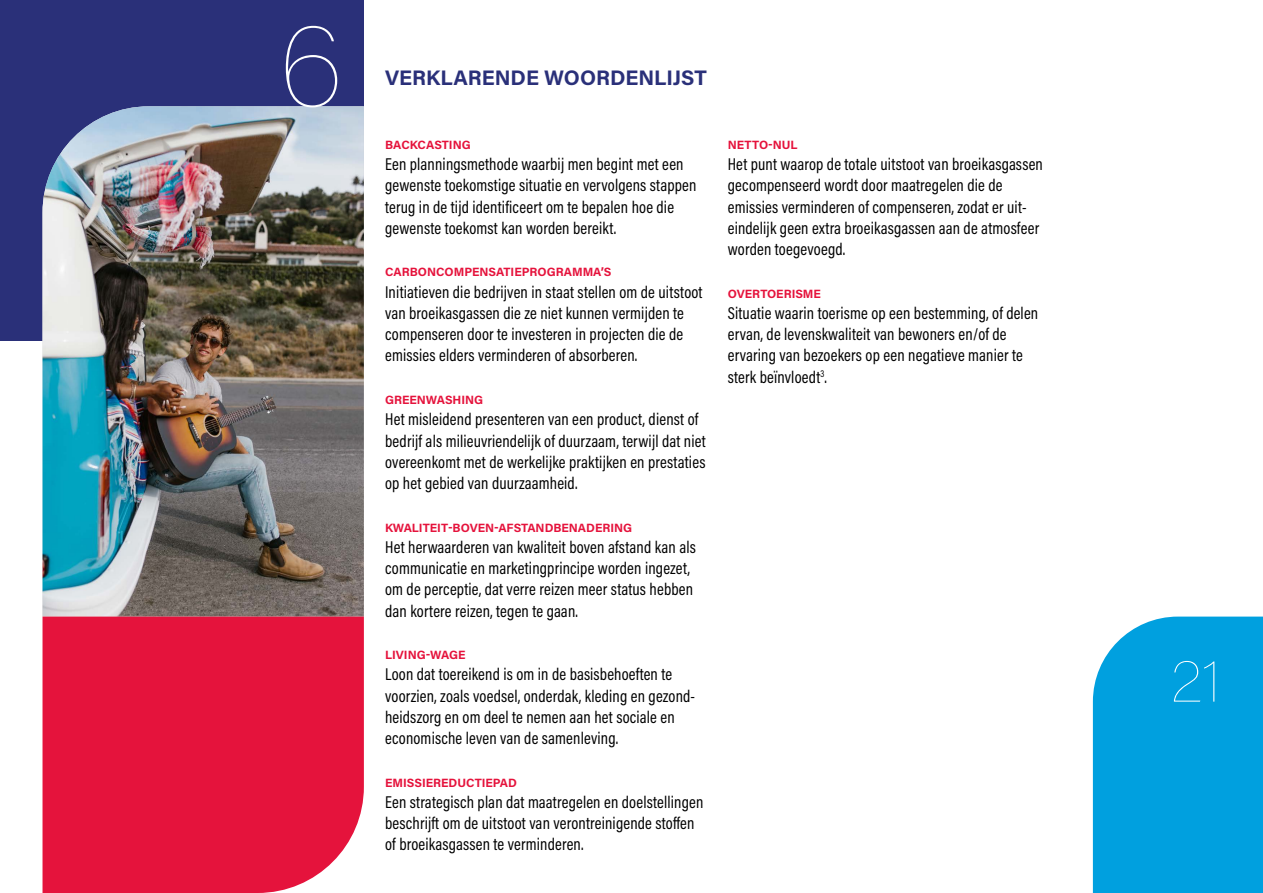
<style>
.page{position:relative;width:1263px;height:893px;background:#fff}
.page>*{position:absolute;margin:0;border:0;box-sizing:border-box;transform-origin:0 0}
.t1{font:100 112.65px "Acumin Pro";color:#fff}
.t2{font:100 57px "Acumin Pro";color:#fff}
.t3{font:700 21px "Acumin Pro";color:#2a3079}
.Plat_opsomming_artikel{font:17.25px/21.3px "Acumin Pro Cond";letter-spacing:.01em;color:#000;scale:.96 1}
.t4{font:700 12px "Acumin Pro";color:#e5133c}
</style>
<div class="page">
<div style="left:0;top:0;width:364px;height:340px;background:#2a3079"></div>
<img style="left:43px;top:106px;width:321px;height:511px">
<div style="left:1093px;top:617px;width:170px;height:276px;background:#00a0df"></div>
<div style="left:43px;top:617px;width:321px;height:276px;background:#e5133c"></div>
<p class="t1" style="left:279px;top:-10px;width:65px">6</p>
<p class="t3" style="left:385px;top:63px;width:323px">VERKLARENDE WOORDENLIJST</p>
<p class="t4" style="left:385px;top:136px;width:87px">BACKCASTING</p>
<p class="Plat_opsomming_artikel" style="left:385px;top:153px;width:326px">Een planningsmethode waarbij men begint met een gewenste toekomstige situatie en vervolgens stappen terug in de tijd identificeert om te bepalen hoe die gewenste toekomst kan worden bereikt.</p>
<p class="t4" style="left:385px;top:264px;width:228px">CARBONCOMPENSATIEPROGRAMMA’S</p>
<p class="Plat_opsomming_artikel" style="left:385px;top:281px;width:332px">Initiatieven die bedrijven in staat stellen om de uitstoot van broeikasgassen die ze niet kunnen vermijden te compenseren door te investeren in projecten die de emissies elders verminderen of absorberen.</p>
<p class="t4" style="left:385px;top:391px;width:100px">GREENWASHING</p>
<p class="Plat_opsomming_artikel" style="left:385px;top:408px;width:336px">Het misleidend presenteren van een product, dienst of bedrijf als milieuvriendelijk of duurzaam, terwijl dat niet overeenkomt met de werkelijke praktijken en prestaties op het gebied van duurzaamheid.</p>
<p class="t4" style="left:385px;top:519px;width:249px">KWALITEIT-BOVEN-AFSTANDBENADERING</p>
<p class="Plat_opsomming_artikel" style="left:385px;top:536px;width:325px">Het herwaarderen van kwaliteit boven afstand kan als communicatie en marketingprincipe worden ingezet, om de perceptie, dat verre reizen meer status hebben dan kortere reizen, tegen te gaan.</p>
<p class="t4" style="left:385px;top:646px;width:82px">LIVING-WAGE</p>
<p class="Plat_opsomming_artikel" style="left:385px;top:663px;width:324px">Loon dat toereikend is om in de basisbehoeften te voorzien, zoals voedsel, onderdak, kleding en gezond&shy;heidszorg en om deel te nemen aan het sociale en economische leven van de samenleving.</p>
<p class="t4" style="left:385px;top:774px;width:133px">EMISSIEREDUCTIEPAD</p>
<p class="Plat_opsomming_artikel" style="left:385px;top:791px;width:333px">Een strategisch plan dat maatregelen en doelstellingen beschrijft om de uitstoot van verontreinigende stoffen of broeikasgassen te verminderen.</p>
<p class="t4" style="left:728px;top:136px;width:71px">NETTO-NUL</p>
<p class="Plat_opsomming_artikel" style="left:728px;top:153px;width:330px">Het punt waarop de totale uitstoot van broeikasgassen gecompenseerd wordt door maatregelen die de emissies verminderen of compenseren, zodat er uit&shy;eindelijk geen extra broeikasgassen aan de atmosfeer worden toegevoegd.</p>
<p class="t4" style="left:728px;top:285px;width:95px">OVERTOERISME</p>
<p class="Plat_opsomming_artikel" style="left:728px;top:302px;width:325px">Situatie waarin toerisme op een bestemming, of delen ervan, de levenskwaliteit van bewoners en/of de ervaring van bezoekers op een negatieve manier te sterk beïnvloedt<sup>3</sup>.</p>
<p class="t2" style="left:1171px;top:643px;width:51px">21</p>
</div>
